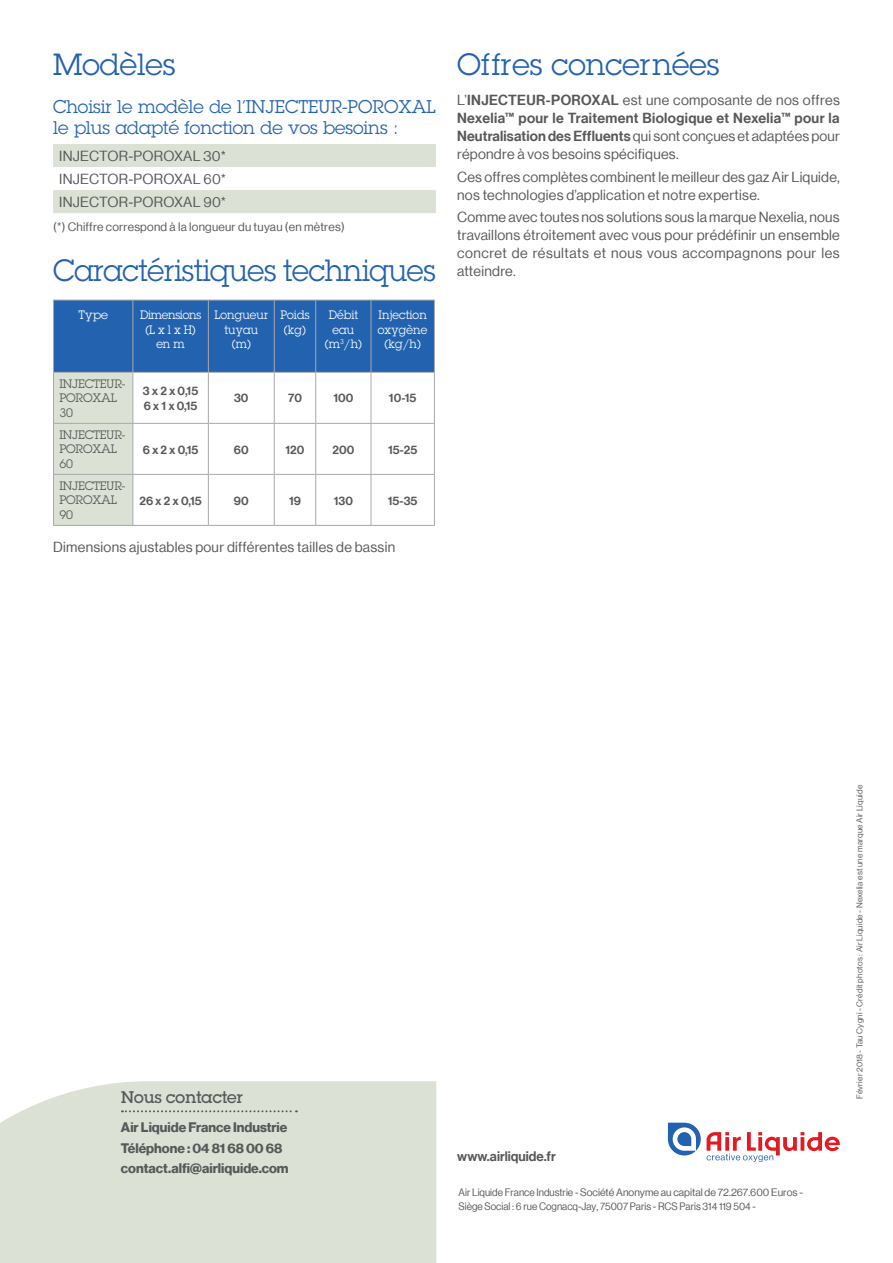
<style>
.page{position:relative;width:893px;height:1263px;background:#fff}
.page>*{position:absolute;margin:0;border:0;box-sizing:border-box;transform-origin:0 0}
.t1{font:30px "Lubalin Graph Std";letter-spacing:-.01em;color:#2362af}
.t2{font:18px/21px "Lubalin Graph Std";color:#2362af}
.t3{font:500 16.5px "Lubalin Graph Std";letter-spacing:-.02em;color:#57585a}
.t4{font:14.25px/18px "N Haas Grotesk DS Pro 55 Rg";letter-spacing:.02em;color:#57585a;text-align:justify}
.t5{font:14.25px "N Haas Grotesk DS Pro 65 Md";letter-spacing:.025em;color:#57585a}
.t6{font:13.5px/20.4px "N Haas Grotesk DS Pro 75 Bd";color:#57585a}
.t7{font:13.5px "N Haas Grotesk DS Pro 65 Md";color:#57585a}
.t8{font:12px/14.4px "N Haas Grotesk DS Pro 65 Md";letter-spacing:.005em;color:#57585a}
.t9{font:12px/14.4px "Lubalin Graph Std";letter-spacing:.01em;color:#fff;text-align:center;scale:.95 1}
.t10{font:12px/14.4px "Lubalin Graph Std";letter-spacing:-.02em;color:#57585a}
.t11{font:12px "N Haas Grotesk DS Pro 55 Rg";letter-spacing:.02em;color:#57585a}
.t12{font:12px/14.4px "Lubalin Graph Std";letter-spacing:-.02em;color:#fff;text-align:center;scale:.95 1}
.t13{font:12px "Lubalin Graph Std";letter-spacing:.01em;color:#fff}
.t14{font:10.5px/13.5px "N Haas Grotesk DSW02 55 Rg";color:#57585a;scale:.95 1}
.t15{font:8.25px "N Haas Grotesk DS Pro 55 Rg";letter-spacing:.02em;color:#57585a}
.s1{font-family:"N Haas Grotesk DS Pro 65 Md"}
</style>
<div class="page">
<div style="left:0;top:1081px;width:436px;height:182px;background:#dbe1d4"></div>
<svg style="left:668px;top:1123px;width:33px;height:32px"></svg>
<svg style="left:707px;top:1132px;width:133px;height:30px"></svg>
<svg style="left:122px;top:1110px;width:175px;height:2px"></svg>
<svg style="left:53px;top:144px;width:383px;height:69px"></svg>
<svg style="left:54px;top:301px;width:380px;height:224px;background:#5c89ba"></svg>
<svg style="left:133px;top:373px;width:301px;height:152px"></svg>
<hr style="left:53px;top:300px;width:80px;height:1px;background:#a8a9ad">
<hr style="left:53px;top:300px;width:1px;height:72px;background:#a8a9ad">
<hr style="left:133px;top:300px;width:75px;height:1px;background:#a8a9ad">
<hr style="left:132px;top:300px;width:1px;height:72px;background:#a8a9ad">
<hr style="left:208px;top:300px;width:66px;height:1px;background:#a8a9ad">
<hr style="left:208px;top:300px;width:1px;height:72px;background:#a8a9ad">
<hr style="left:274px;top:300px;width:42px;height:1px;background:#a8a9ad">
<hr style="left:274px;top:300px;width:1px;height:72px;background:#a8a9ad">
<hr style="left:316px;top:300px;width:55px;height:1px;background:#a8a9ad">
<hr style="left:315px;top:300px;width:1px;height:72px;background:#a8a9ad">
<hr style="left:371px;top:300px;width:64px;height:1px;background:#a8a9ad">
<hr style="left:371px;top:300px;width:1px;height:72px;background:#a8a9ad">
<hr style="left:53px;top:372px;width:80px;height:1px;background:#a8a9ad">
<hr style="left:53px;top:373px;width:1px;height:50px;background:#a8a9ad">
<hr style="left:132px;top:373px;width:1px;height:50px;background:#a8a9ad">
<hr style="left:53px;top:423px;width:80px;height:1px;background:#a8a9ad">
<hr style="left:53px;top:424px;width:1px;height:50px;background:#a8a9ad">
<hr style="left:133px;top:423px;width:75px;height:1px;background:#a8a9ad">
<hr style="left:132px;top:424px;width:1px;height:50px;background:#a8a9ad">
<hr style="left:208px;top:423px;width:66px;height:1px;background:#a8a9ad">
<hr style="left:274px;top:423px;width:42px;height:1px;background:#a8a9ad">
<hr style="left:316px;top:423px;width:55px;height:1px;background:#a8a9ad">
<hr style="left:371px;top:423px;width:63px;height:1px;background:#a8a9ad">
<hr style="left:53px;top:474px;width:80px;height:1px;background:#a8a9ad">
<hr style="left:53px;top:475px;width:1px;height:50px;background:#a8a9ad">
<hr style="left:133px;top:474px;width:75px;height:1px;background:#a8a9ad">
<hr style="left:132px;top:475px;width:1px;height:50px;background:#a8a9ad">
<hr style="left:208px;top:474px;width:66px;height:1px;background:#a8a9ad">
<hr style="left:274px;top:474px;width:42px;height:1px;background:#a8a9ad">
<hr style="left:316px;top:474px;width:55px;height:1px;background:#a8a9ad">
<hr style="left:371px;top:474px;width:63px;height:1px;background:#a8a9ad">
<hr style="left:53px;top:525px;width:80px;height:1px;background:#a8a9ad">
<hr style="left:133px;top:525px;width:75px;height:1px;background:#a8a9ad">
<hr style="left:208px;top:525px;width:66px;height:1px;background:#a8a9ad">
<hr style="left:274px;top:525px;width:42px;height:1px;background:#a8a9ad">
<hr style="left:316px;top:525px;width:55px;height:1px;background:#a8a9ad">
<hr style="left:371px;top:525px;width:64px;height:1px;background:#a8a9ad">
<hr style="left:434px;top:300px;width:1px;height:72px;background:#a8a9ad">
<hr style="left:208px;top:373px;width:1px;height:50px;background:#a8a9ad">
<hr style="left:274px;top:373px;width:1px;height:50px;background:#a8a9ad">
<hr style="left:315px;top:373px;width:1px;height:50px;background:#a8a9ad">
<hr style="left:371px;top:373px;width:1px;height:50px;background:#a8a9ad">
<hr style="left:434px;top:372px;width:1px;height:51px;background:#a8a9ad">
<hr style="left:208px;top:424px;width:1px;height:50px;background:#a8a9ad">
<hr style="left:274px;top:424px;width:1px;height:50px;background:#a8a9ad">
<hr style="left:315px;top:424px;width:1px;height:50px;background:#a8a9ad">
<hr style="left:371px;top:424px;width:1px;height:50px;background:#a8a9ad">
<hr style="left:434px;top:423px;width:1px;height:51px;background:#a8a9ad">
<hr style="left:208px;top:475px;width:1px;height:50px;background:#a8a9ad">
<hr style="left:274px;top:475px;width:1px;height:50px;background:#a8a9ad">
<hr style="left:315px;top:475px;width:1px;height:50px;background:#a8a9ad">
<hr style="left:371px;top:475px;width:1px;height:50px;background:#a8a9ad">
<hr style="left:434px;top:474px;width:1px;height:51px;background:#a8a9ad">
<hr style="left:133px;top:372px;width:75px;height:1px;background:#a8a9ad">
<hr style="left:208px;top:372px;width:66px;height:1px;background:#a8a9ad">
<hr style="left:274px;top:372px;width:42px;height:1px;background:#a8a9ad">
<hr style="left:316px;top:372px;width:55px;height:1px;background:#a8a9ad">
<hr style="left:371px;top:372px;width:63px;height:1px;background:#a8a9ad">
<h1 class="t1" style="left:53px;top:45px;width:124px">Modèles</h1>
<p class="t2" style="left:53px;top:96px;width:384px">Choisir le modèle de l’INJECTEUR-POROXAL le plus adapté fonction de vos besoins :</p>
<p class="t4" style="left:59px;top:145px;width:168px;line-height:23.1px">INJECTOR-POROXAL 30* INJECTOR-POROXAL 60* INJECTOR-POROXAL 90*</p>
<p class="t11" style="left:53px;top:220px;width:293px">(*) Chiffre correspond à la longueur du tuyau (en mètres)</p>
<h1 class="t1" style="left:53px;top:251px;width:384px">Caractéristiques techniques</h1>
<p class="t13" style="left:78px;top:307px;width:31px">Type</p>
<p class="t12" style="left:140px;top:308px;width:66px">Dimensions (L x l x H) en m</p>
<p class="t9" style="left:214px;top:308px;width:58px">Longueur tuyau (m)</p>
<p class="t9" style="left:281px;top:308px;width:32px;text-align:left">Poids (kg)</p>
<p class="t9" style="left:325px;top:308px;width:41px">Débit eau (m<sup>3</sup>/h)</p>
<p class="t9" style="left:378px;top:308px;width:54px">Injection oxygène (kg/h)</p>
<p class="t10" style="left:59px;top:376px;width:67px">INJECTEUR-<br>POROXAL<br>30</p>
<p class="t8" style="left:143px;top:384px;width:57px">3 x 2 x 0,15<br>6 x 1 x 0,15</p>
<p class="t8" style="left:234px;top:391px;width:16px">30</p>
<p class="t8" style="left:288px;top:391px;width:15px">70</p>
<p class="t8" style="left:333px;top:391px;width:21px">100</p>
<p class="t8" style="left:389px;top:391px;width:29px">10-15</p>
<p class="t10" style="left:59px;top:427px;width:67px">INJECTEUR-<br>POROXAL<br>60</p>
<p class="t8" style="left:143px;top:442px;width:57px">6 x 2 x 0,15</p>
<p class="t8" style="left:234px;top:442px;width:16px">60</p>
<p class="t8" style="left:285px;top:442px;width:20px">120</p>
<p class="t8" style="left:332px;top:442px;width:23px">200</p>
<p class="t8" style="left:388px;top:442px;width:31px">15-25</p>
<p class="t10" style="left:59px;top:478px;width:67px">INJECTEUR-<br>POROXAL<br>90</p>
<p class="t8" style="left:139px;top:493px;width:64px">26 x 2 x 0,15</p>
<p class="t8" style="left:234px;top:493px;width:16px">90</p>
<p class="t8" style="left:289px;top:493px;width:13px">19</p>
<p class="t8" style="left:334px;top:493px;width:21px">130</p>
<p class="t8" style="left:388px;top:493px;width:31px">15-35</p>
<p class="t4" style="left:53px;top:538px;width:344px">Dimensions ajustables pour différentes tailles de bassin</p>
<h1 class="t1" style="left:457px;top:45px;width:264px">Offres concernées</h1>
<p class="t4" style="left:457px;top:92px;width:384px">L’<span class="s1">INJECTEUR-POROXAL</span> est une composante de nos offres</p>
<p class="t5" style="left:457px;top:110px;width:384px">Nexelia™ pour le Traitement Biologique et Nexelia™ pour la</p>
<p class="t4" style="left:457px;top:128px;width:384px"><span class="s1">Neutralisation des Effluents</span> qui sont conçues et adaptées pour répondre à vos besoins spécifiques.</p>
<p class="t4" style="left:457px;top:168px;width:384px">Ces offres complètes combinent le meilleur des gaz Air Liquide, nos technologies d’application et notre expertise.</p>
<p class="t4" style="left:457px;top:208px;width:384px">Comme avec toutes nos solutions sous la marque Nexelia, nous travaillons étroitement avec vous pour prédéfinir un ensemble concret de résultats et nous vous accompagnons pour les atteindre.</p>
<p class="t3" style="left:121px;top:1087px;width:124px">Nous contacter</p>
<p class="t6" style="left:121px;top:1118px;width:169px">Air Liquide France Industrie<br>Téléphone : 04 81 68 00 68 contact.alfi@airliquide.com</p>
<p class="t7" style="left:457px;top:1148px;width:100px">www.airliquide.fr</p>
<p class="t14" style="left:459px;top:1186px;width:364px">Air Liquide France Industrie - Société Anonyme au capital de 72.267.600 Euros -<br>Siège Social : 6 rue Cognacq-Jay, 75007 Paris - RCS Paris 314 119 504 -</p>
<p class="t15" style="left:855px;top:1099px;width:315px;rotate:-90deg">Février 2018 - Tau Cygni - Crédit photos : Air Liquide - Nexelia est une marque Air Liquide</p>
</div>
